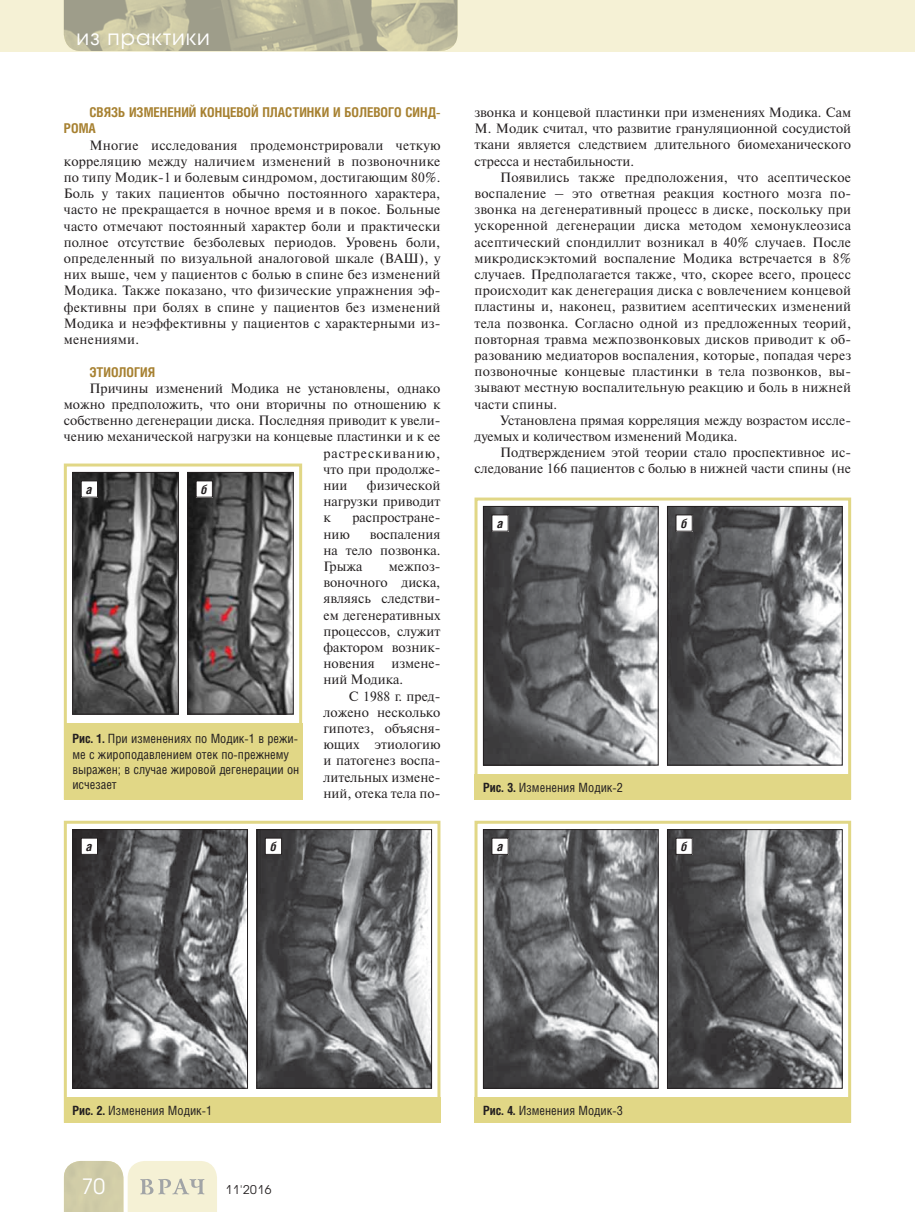
<style>
.page{position:relative;width:915px;height:1212px;background:#fff}
.page>*{position:absolute;margin:0;border:0;box-sizing:border-box;transform-origin:0 0}
.t1{font:21px "Avant Garde Gothic C";letter-spacing:.05em;color:#fff}
.t2{font:13.5px/16.2px "Newton C";color:#231f20;text-align:justify}
.t3{font:700 13.5px/16.2px "Helios Cond";color:#a78131}
.t4{font:13.5px "Newton C";letter-spacing:.065em;color:#231f20}
.t5{font:12.75px/15.3px "Helios Cond";color:#231f20}
.t6{font:italic 700 12.75px "Helios Cond";color:#231f20}
.t7{font:12px "Avant Garde Gothic C";letter-spacing:.05em;color:#231f20}
.s1{font-weight:700}
</style>
<div class="page">
<div style="left:0;top:0;width:914px;height:51px;background:#f5f1d5"></div>
<svg style="left:64px;top:1161px;width:153px;height:51px;background:#e3e0c3"></svg>
<img style="left:64px;top:0;width:393px;height:51px">
<div style="left:474px;top:821px;width:376px;height:302px;border:3px solid #e1d786"></div>
<div style="left:474px;top:1097px;width:376px;height:26px;background:#e1d786"></div>
<img style="left:485px;top:831px;width:171px;height:255px">
<div style="left:483px;top:829px;width:175px;height:259px;border:1px solid #231f20"></div>
<img style="left:668px;top:831px;width:172px;height:255px">
<div style="left:666px;top:829px;width:176px;height:259px;border:1px solid #231f20"></div>
<div style="left:491px;top:838px;width:17px;height:16px;background:#fff"></div>
<div style="left:491px;top:838px;width:17px;height:17px;border:1px solid #231f20"></div>
<div style="left:675px;top:838px;width:17px;height:16px;background:#fff"></div>
<div style="left:675px;top:838px;width:17px;height:17px;border:1px solid #231f20"></div>
<svg style="left:482px;top:505px;width:361px;height:261px"></svg>
<div style="left:474px;top:497px;width:376px;height:302px;border:3px solid #e1d786"></div>
<div style="left:474px;top:774px;width:376px;height:25px;background:#e1d786"></div>
<img style="left:485px;top:508px;width:171px;height:255px">
<div style="left:483px;top:506px;width:175px;height:259px;border:1px solid #231f20"></div>
<img style="left:668px;top:508px;width:172px;height:255px">
<div style="left:666px;top:506px;width:176px;height:259px;border:1px solid #231f20"></div>
<div style="left:491px;top:515px;width:17px;height:16px;background:#fff"></div>
<div style="left:491px;top:514px;width:17px;height:17px;border:1px solid #231f20"></div>
<div style="left:675px;top:515px;width:17px;height:16px;background:#fff"></div>
<div style="left:675px;top:514px;width:17px;height:17px;border:1px solid #231f20"></div>
<div style="left:64px;top:821px;width:376px;height:302px;border:3px solid #e1d786"></div>
<div style="left:64px;top:1097px;width:376px;height:26px;background:#e1d786"></div>
<img style="left:74px;top:831px;width:172px;height:255px">
<div style="left:72px;top:829px;width:176px;height:259px;border:1px solid #231f20"></div>
<img style="left:258px;top:831px;width:172px;height:255px">
<div style="left:256px;top:829px;width:176px;height:259px;border:1px solid #231f20"></div>
<div style="left:81px;top:838px;width:16px;height:16px;background:#fff"></div>
<div style="left:81px;top:838px;width:17px;height:17px;border:1px solid #231f20"></div>
<div style="left:265px;top:838px;width:16px;height:16px;background:#fff"></div>
<div style="left:265px;top:838px;width:17px;height:17px;border:1px solid #231f20"></div>
<div style="left:64px;top:463px;width:238px;height:336px;border:3px solid #e1d786"></div>
<div style="left:64px;top:723px;width:238px;height:76px;background:#e1d786"></div>
<img style="left:74px;top:474px;width:103px;height:238px">
<div style="left:72px;top:472px;width:107px;height:242px;border:1px solid #231f20"></div>
<img style="left:189px;top:474px;width:102px;height:238px">
<div style="left:187px;top:472px;width:106px;height:242px;border:1px solid #231f20"></div>
<div style="left:81px;top:481px;width:16px;height:16px;background:#fff"></div>
<div style="left:81px;top:480px;width:17px;height:17px;border:1px solid #231f20"></div>
<div style="left:196px;top:481px;width:16px;height:16px;background:#fff"></div>
<div style="left:196px;top:480px;width:17px;height:17px;border:1px solid #231f20"></div>
<h1 class="t1" style="left:77px;top:27px;width:135px">из практики</h1>
<p class="t3" style="left:64px;top:106px;width:378px;text-indent:26px">СВЯЗЬ ИЗМЕНЕНИЙ КОНЦЕВОЙ ПЛАСТИНКИ И БОЛЕВОГО СИНД-<br>РОМА</p>
<p class="t2" style="left:64px;top:138px;width:378px;text-indent:26px">Многие исследования продемонстрировали четкую корреляцию между наличием изменений в позвоночнике по типу Модик-1 и болевым синдромом, достигающим 80%.<br>Боль у таких пациентов обычно постоянного характера, часто не прекращается в ночное время и в покое. Больные часто отмечают постоянный характер боли и практически полное отсутствие безболевых периодов. Уровень боли, определенный по визуальной аналоговой шкале (ВАШ), у них выше, чем у пациентов с болью в спине без изменений Модика. Также показано, что физические упражнения эф&shy;фективны при болях в спине у пациентов без изменений Модика и неэффективны у пациентов с характерными из&shy;менениями.</p>
<p class="t3" style="left:89px;top:365px;width:67px">ЭТИОЛОГИЯ</p>
<p class="t2" style="left:89px;top:381px;width:352px">Причины изменений Модика не установлены, однако</p>
<p class="t2" style="left:64px;top:398px;width:378px">можно предположить, что они вторичны по отношению к</p>
<p class="t2" style="left:64px;top:414px;width:378px">собственно дегенерации диска. Последняя приводит к увели-</p>
<p class="t2" style="left:64px;top:430px;width:378px">чению механической нагрузки на концевые пластинки и к ее</p>
<p class="t4" style="left:323px;top:448px;width:118px">растрескиванию,</p>
<p class="t2" style="left:323px;top:462px;width:118px">что при продолже-</p>
<p class="t2" style="left:323px;top:479px;width:25px">нии</p>
<p class="t2" style="left:323px;top:479px;width:118px;text-indent:43px">физической нагрузки приводит к</p>
<p class="t6" style="left:86px;top:485px;width:8px">а</p>
<p class="t6" style="left:201px;top:485px;width:8px">б</p>
<p class="t2" style="left:352px;top:511px;width:89px">распростране-</p>
<p class="t5" style="left:72px;top:732px;width:228px"><span class="s1">Рис. 1.</span> При изменениях по Модик-1 в режи&shy;ме с жироподавлением отек по-прежнему выражен; в случае жировой дегенерации он исчезает</p>
<p class="t6" style="left:86px;top:842px;width:8px">а</p>
<p class="t6" style="left:270px;top:842px;width:8px">б</p>
<p class="t2" style="left:323px;top:527px;width:28px">нию</p>
<p class="t2" style="left:323px;top:527px;width:118px;text-indent:46px">воспаления на тело позвонка.<br>Грыжа</p>
<p class="t2" style="left:323px;top:560px;width:118px;text-indent:65px">межпоз&shy;воночного диска, являясь следстви&shy;ем дегенеративных процессов, служит фактором возник&shy;новения измене&shy;ний Модика.</p>
<p class="t2" style="left:323px;top:689px;width:118px;text-indent:26px">С 1988 г. пред&shy;ложено несколько гипотез, объясня&shy;ющих этиологию и патогенез воспа&shy;лительных измене&shy;ний, отека тела по-</p>
<p class="t2" style="left:474px;top:106px;width:378px">звонка и концевой пластинки при изменениях Модика. Сам М. Модик считал, что развитие грануляционной сосудистой ткани является следствием длительного биомеханического стресса и нестабильности.</p>
<p class="t2" style="left:474px;top:170px;width:378px;text-indent:26px">Появились также предположения, что асептическое воспаление – это ответная реакция костного мозга по&shy;звонка на дегенеративный процесс в диске, поскольку при ускоренной дегенерации диска методом хемонуклеозиса асептический спондиллит возникал в 40% случаев. После микродискэктомий воспаление Модика встречается в 8% случаев. Предполагается также, что, скорее всего, процесс происходит как денегерация диска с вовлечением концевой пластины и, наконец, развитием асептических изменений тела позвонка. Согласно одной из предложенных теорий, повторная травма межпозвонковых дисков приводит к об&shy;разованию медиаторов воспаления, которые, попадая через позвоночные концевые пластинки в тела позвонков, вы&shy;зывают местную воспалительную реакцию и боль в нижней части спины.</p>
<p class="t2" style="left:474px;top:413px;width:378px;text-indent:26px">Установлена прямая корреляция между возрастом иссле&shy;дуемых и количеством изменений Модика.</p>
<p class="t2" style="left:474px;top:446px;width:378px;text-align:right">Подтверждением этой теории стало проспективное ис&shy;следование 166 пациентов с болью в нижней части спины (не</p>
<p class="t6" style="left:497px;top:519px;width:8px">а</p>
<p class="t6" style="left:680px;top:519px;width:8px">б</p>
<p class="t5" style="left:483px;top:781px;width:141px"><span class="s1">Рис. 3.</span> Изменения Модик-2</p>
<p class="t6" style="left:497px;top:842px;width:8px">а</p>
<p class="t6" style="left:680px;top:842px;width:8px">б</p>
<p class="t5" style="left:72px;top:1104px;width:141px"><span class="s1">Рис. 2.</span> Изменения Модик-1</p>
<h1 class="t1" style="left:82px;top:1177px;width:25px">70</h1>
<p class="t7" style="left:225px;top:1184px;width:47px">11'2016</p>
<p class="t5" style="left:483px;top:1104px;width:141px"><span class="s1">Рис. 4.</span> Изменения Модик-3</p>
</div>
